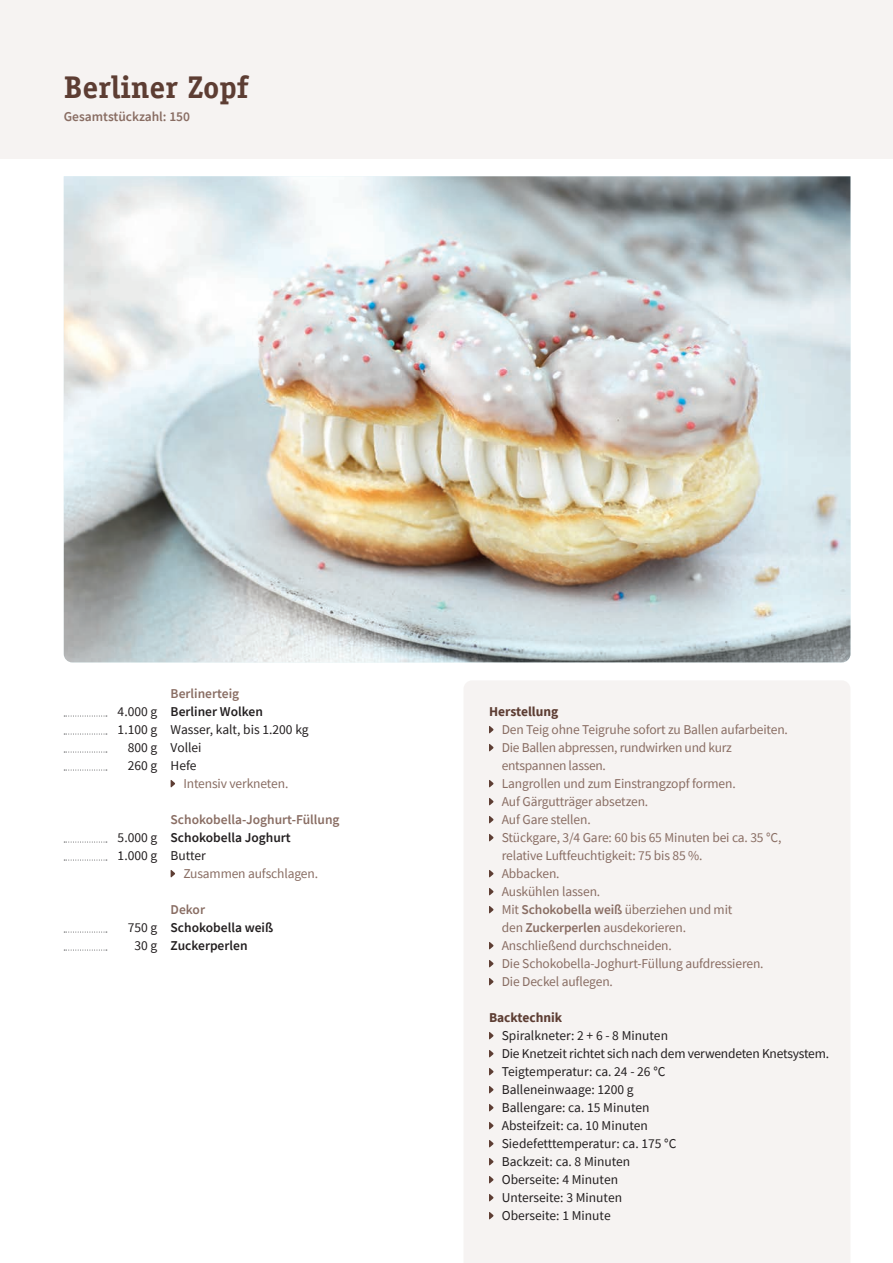
<style>
.page{position:relative;width:893px;height:1263px;background:#fff}
.page>*{position:absolute;margin:0;border:0;box-sizing:border-box;transform-origin:0 0}
.t1{font:700 31.5px "Officina Serif";color:#5d3d33}
.t2{font:13.5px/18px "Source Sans Pro";letter-spacing:-.01em;color:#896d63}
.t3{font:13.5px/18px "Source Sans Pro";color:#231f20}
.t4{font:600 13.5px "Source Sans Pro";color:#896d63}
.t5{font:600 13.5px/18px "Source Sans Pro";color:#231f20}
.t6{font:700 13.5px "Source Sans Pro";color:#5d3d33}
.s1{font-weight:600}
</style>
<div class="page">
<div style="left:0;top:0;width:893px;height:158px;background:#f6f3f2"></div>
<div style="left:464px;top:681px;width:386px;height:582px;background:#f6f3f2"></div>
<img style="left:64px;top:176px;width:786px;height:486px">
<svg style="left:489px;top:725px;width:5px;height:9px"></svg>
<svg style="left:489px;top:743px;width:5px;height:9px"></svg>
<svg style="left:489px;top:779px;width:5px;height:9px"></svg>
<svg style="left:489px;top:797px;width:5px;height:9px"></svg>
<svg style="left:489px;top:815px;width:5px;height:9px"></svg>
<svg style="left:489px;top:833px;width:5px;height:9px"></svg>
<svg style="left:489px;top:869px;width:5px;height:9px"></svg>
<svg style="left:489px;top:887px;width:5px;height:9px"></svg>
<svg style="left:489px;top:905px;width:5px;height:9px"></svg>
<svg style="left:489px;top:941px;width:5px;height:9px"></svg>
<svg style="left:489px;top:959px;width:5px;height:9px"></svg>
<svg style="left:489px;top:977px;width:5px;height:9px"></svg>
<svg style="left:489px;top:1031px;width:5px;height:9px"></svg>
<svg style="left:489px;top:1049px;width:5px;height:9px"></svg>
<svg style="left:489px;top:1067px;width:5px;height:9px"></svg>
<svg style="left:489px;top:1085px;width:5px;height:9px"></svg>
<svg style="left:489px;top:1103px;width:5px;height:9px"></svg>
<svg style="left:489px;top:1121px;width:5px;height:9px"></svg>
<svg style="left:489px;top:1139px;width:5px;height:9px"></svg>
<svg style="left:489px;top:1157px;width:5px;height:9px"></svg>
<svg style="left:489px;top:1175px;width:5px;height:9px"></svg>
<svg style="left:489px;top:1193px;width:5px;height:9px"></svg>
<svg style="left:489px;top:1211px;width:5px;height:9px"></svg>
<svg style="left:171px;top:780px;width:4px;height:8px"></svg>
<svg style="left:171px;top:870px;width:4px;height:8px"></svg>
<svg style="left:64px;top:716px;width:43px;height:1px"></svg>
<svg style="left:64px;top:734px;width:43px;height:1px"></svg>
<svg style="left:64px;top:752px;width:43px;height:1px"></svg>
<svg style="left:64px;top:770px;width:43px;height:1px"></svg>
<svg style="left:64px;top:842px;width:43px;height:1px"></svg>
<svg style="left:64px;top:860px;width:43px;height:1px"></svg>
<svg style="left:64px;top:932px;width:43px;height:1px"></svg>
<svg style="left:64px;top:950px;width:43px;height:1px"></svg>
<h1 class="t1" style="left:64px;top:68px;width:186px">Berliner Zopf</h1>
<p class="t4" style="left:64px;top:107px;width:128px">Gesamtstückzahl: 150</p>
<p class="t3" style="left:118px;top:703px;width:41px;text-align:right">4.000 g<br>1.100 g<br>800 g<br>260 g</p>
<p class="t3" style="left:118px;top:829px;width:41px">5.000 g<br>1.000 g</p>
<p class="t3" style="left:128px;top:919px;width:31px;text-align:center">750 g<br>30 g</p>
<p class="t4" style="left:171px;top:685px;width:70px">Berlinerteig</p>
<p class="t5" style="left:171px;top:703px;width:94px">Berliner Wolken</p>
<p class="t3" style="left:171px;top:721px;width:140px">Wasser, kalt, bis 1.200 kg<br>Vollei<br>Hefe</p>
<p class="t2" style="left:183px;top:775px;width:107px">Intensiv verkneten.</p>
<p class="t4" style="left:171px;top:811px;width:171px">Schokobella-Joghurt-Füllung</p>
<p class="t5" style="left:171px;top:829px;width:122px">Schokobella Joghurt</p>
<p class="t3" style="left:171px;top:847px;width:37px">Butter</p>
<p class="t2" style="left:183px;top:865px;width:136px">Zusammen aufschlagen.</p>
<p class="t4" style="left:171px;top:901px;width:36px">Dekor</p>
<p class="t5" style="left:171px;top:919px;width:104px">Schokobella weiß<br>Zuckerperlen</p>
<p class="t6" style="left:489px;top:703px;width:71px">Herstellung</p>
<p class="t2" style="left:502px;top:721px;width:288px">Den Teig ohne Teigruhe sofort zu Ballen aufarbeiten.<br>Die Ballen abpressen, rundwirken und kurz entspannen lassen.<br>Langrollen und zum Einstrangzopf formen.<br>Auf Gärgutträger absetzen.<br>Auf Gare stellen.<br>Stückgare, 3/4 Gare: 60 bis 65 Minuten bei ca. 35 °C, relative Luftfeuchtigkeit: 75 bis 85 %.<br>Abbacken.<br>Auskühlen lassen.<br>Mit <span class="s1">Schokobella weiß</span> überziehen und mit<br>den <span class="s1">Zuckerperlen</span> ausdekorieren.<br>Anschließend durchschneiden.<br>Die Schokobella-Joghurt-Füllung aufdressieren.<br>Die Deckel auflegen.</p>
<p class="t6" style="left:489px;top:1009px;width:75px">Backtechnik</p>
<p class="t3" style="left:502px;top:1027px;width:329px">Spiralkneter: 2 + 6 - 8 Minuten<br>Die Knetzeit richtet sich nach dem verwendeten Knetsystem.<br>Teigtemperatur: ca. 24 - 26 °C<br>Balleneinwaage: 1200 g<br>Ballengare: ca. 15 Minuten<br>Absteifzeit: ca. 10 Minuten<br>Siedefetttemperatur: ca. 175 °C<br>Backzeit: ca. 8 Minuten<br>Oberseite: 4 Minuten<br>Unterseite: 3 Minuten<br>Oberseite: 1 Minute</p>
</div>
